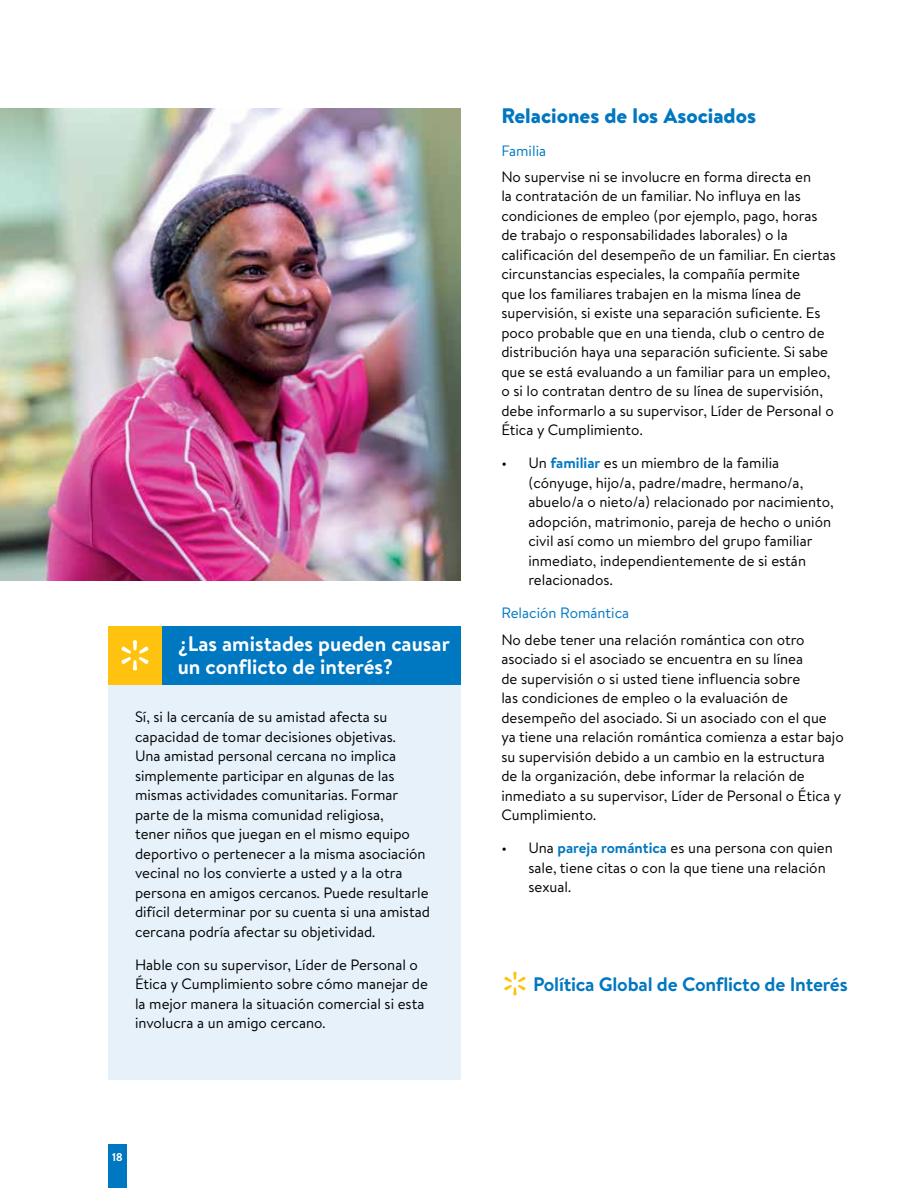
<style>
.page{position:relative;width:918px;height:1188px;background:#fff}
.page>*{position:absolute;margin:0;border:0;box-sizing:border-box;transform-origin:0 0}
.t1{font:700 21px/22.5px "Bogle";color:#fff}
.t2{font:900 21px "Bogle";color:#0077c1}
.t3{font:700 19.5px "Bogle";letter-spacing:-.01em;color:#0077c1}
.t4{font:15px/19.5px "Bogle";color:#000}
.t5{font:15px "Bogle";color:#0077c1}
.t6{font:700 11.25px "Bogle";color:#fff}
.s1{font-weight:700;color:#0077c1}
</style>
<div class="page">
<div style="left:108px;top:685px;width:352px;height:395px;background:#e6f1f9"></div>
<div style="left:157px;top:626px;width:303px;height:59px;background:#0077c1"></div>
<div style="left:108px;top:626px;width:54px;height:59px;background:#ffc20e"></div>
<svg style="left:121px;top:640px;width:28px;height:30px"></svg>
<svg style="left:504px;top:972px;width:22px;height:23px"></svg>
<img style="left:0;top:108px;width:460px;height:473px">
<div style="left:108px;top:1145px;width:19px;height:43px;background:#0077c1"></div>
<h1 class="t1" style="left:178px;top:632px;width:274px">¿Las amistades pueden causar un conflicto de interés?</h1>
<p class="t4" style="left:135px;top:707px;width:296px">Sí, si la cercanía de su amistad afecta su capacidad de tomar decisiones objetivas.<br>Una amistad personal cercana no implica simplemente participar en algunas de las mismas actividades comunitarias. Formar parte de la misma comunidad religiosa,<br>tener niños que juegan en el mismo equipo deportivo o pertenecer a la misma asociación vecinal no los convierte a usted y a la otra persona en amigos cercanos. Puede resultarle difícil determinar por su cuenta si una amistad cercana podría afectar su objetividad.</p>
<p class="t4" style="left:135px;top:954px;width:294px">Hable con su supervisor, Líder de Personal o Ética y Cumplimiento sobre cómo manejar de la mejor manera la situación comercial si esta involucra a un amigo cercano.</p>
<p class="t6" style="left:112px;top:1149px;width:12px">18</p>
<h1 class="t2" style="left:501px;top:101px;width:256px">Relaciones de los Asociados</h1>
<p class="t5" style="left:501px;top:140px;width:46px">Familia</p>
<p class="t4" style="left:501px;top:166px;width:336px">No supervise ni se involucre en forma directa en<br>la contratación de un familiar. No influya en las condiciones de empleo (por ejemplo, pago, horas de trabajo o responsabilidades laborales) o la calificación del desempeño de un familiar. En ciertas circunstancias especiales, la compañía permite<br>que los familiares trabajen en la misma línea de supervisión, si existe una separación suficiente. Es poco probable que en una tienda, club o centro de distribución haya una separación suficiente. Si sabe que se está evaluando a un familiar para un empleo, o si lo contratan dentro de su línea de supervisión, debe informarlo a su supervisor, Líder de Personal o Ética y Cumplimiento.</p>
<p class="t4" style="left:528px;top:453px;width:307px;text-indent:-27px">• Un <span class="s1">familiar</span> es un miembro de la familia (cónyuge, hijo/a, padre/madre, hermano/a, abuelo/a o nieto/a) relacionado por nacimiento, adopción, matrimonio, pareja de hecho o unión civil así como un miembro del grupo familiar inmediato, independientemente de si están relacionados.</p>
<p class="t5" style="left:501px;top:603px;width:129px">Relación Romántica</p>
<p class="t4" style="left:501px;top:629px;width:344px">No debe tener una relación romántica con otro asociado si el asociado se encuentra en su línea<br>de supervisión o si usted tiene influencia sobre<br>las condiciones de empleo o la evaluación de desempeño del asociado. Si un asociado con el que ya tiene una relación romántica comienza a estar bajo su supervisión debido a un cambio en la estructura de la organización, debe informar la relación de inmediato a su supervisor, Líder de Personal o Ética y Cumplimiento.</p>
<p class="t4" style="left:528px;top:838px;width:306px;text-indent:-27px">• Una <span class="s1">pareja romántica</span> es una persona con quien sale, tiene citas o con la que tiene una relación sexual.</p>
<h2 class="t3" style="left:533px;top:971px;width:316px">Política Global de Conflicto de Interés</h2>
</div>
